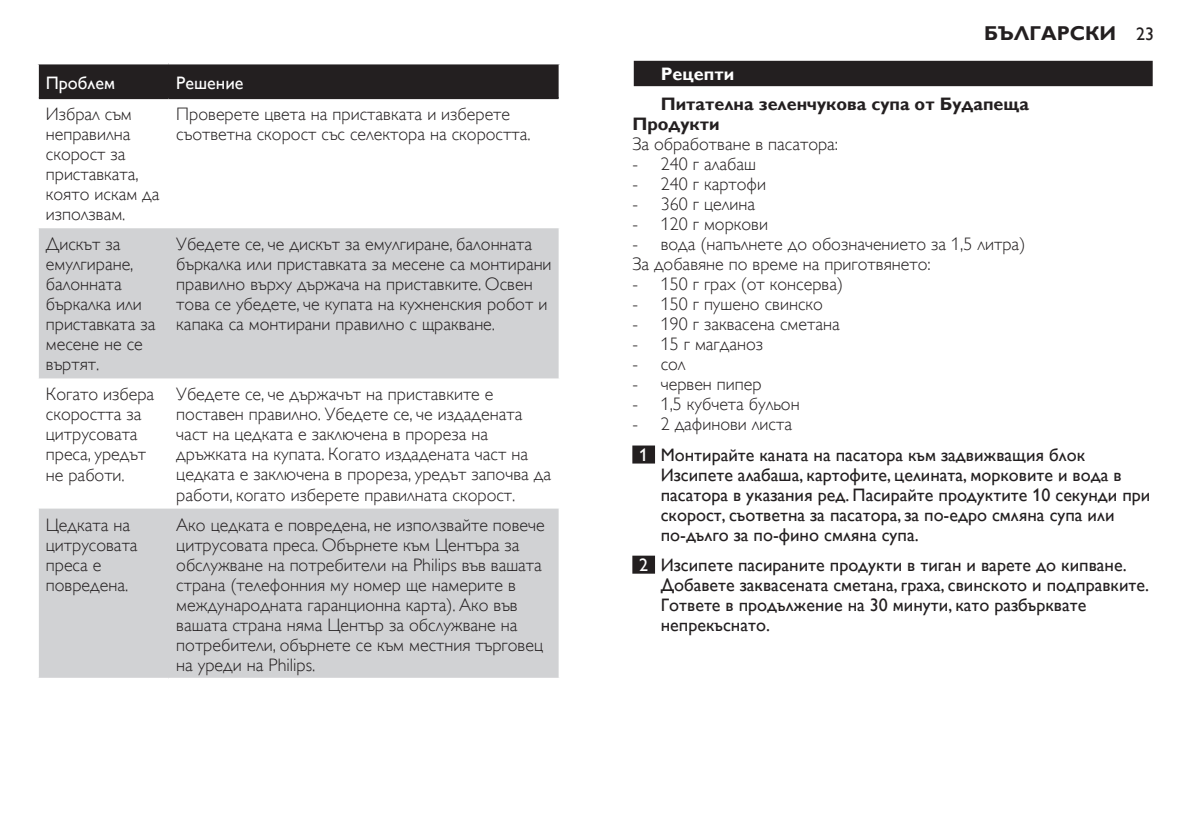
<style>
.page{position:relative;width:1191px;height:840px;background:#fff}
.page>*{position:absolute;margin:0;border:0;box-sizing:border-box;transform-origin:0 0}
.t1{font:700 20px "Gill Sans Alt One WGL";color:#231f20}
.t2{font:18px/20px "Gill Sans Alt One WGL Light";color:#231f20}
.t3{font:18px/20px "Gill Sans Alt One WGL";color:#231f20}
.t4{font:700 18px/20px "Gill Sans Alt One WGL";color:#231f20}
.t5{font:18px "Gill Sans Alt One WGL";color:#fff}
.t6{font:700 18px "Gill Sans Alt One WGL";color:#fff}
.s1{font-weight:400;font-size:18px}
.s2{color:#fff}
</style>
<div class="page">
<div style="left:39px;top:64px;width:519px;height:33px;background:#231f20"></div>
<svg style="left:39px;top:228px;width:519px;height:449px;fill:#d1d2d4"></svg>
<hr style="left:39px;top:97px;width:129px;height:2px;background:#231f20">
<hr style="left:168px;top:97px;width:390px;height:2px;background:#231f20">
<div style="left:632px;top:60px;width:522px;height:28px;background:#d9d8d8"></div>
<div style="left:634px;top:61px;width:518px;height:25px;background:#231f20"></div>
<div style="left:632px;top:445px;width:23px;height:18px;background:#231f20"></div>
<div style="left:632px;top:555px;width:23px;height:18px;background:#231f20"></div>
<p class="t5" style="left:46px;top:71px;width:71px">Проблем</p>
<p class="t5" style="left:176px;top:71px;width:69px">Решение</p>
<p class="t2" style="left:46px;top:104px;width:115px">Избрал съм неправилна скорост за приставката, която искам да използвам.</p>
<p class="t2" style="left:176px;top:104px;width:356px">Проверете цвета на приставката и изберете съответна скорост със селектора на скоростта.</p>
<p class="t2" style="left:46px;top:234px;width:111px">Дискът за емулгиране, балонната бъркалка или приставката за месене не се въртят.</p>
<p class="t2" style="left:176px;top:234px;width:377px">Убедете се, че дискът за емулгиране, балонната бъркалка или приставката за месене са монтирани правилно върху държача на приставките. Освен това се убедете, че купата на кухненския робот и капака са монтирани правилно с щракване.</p>
<p class="t2" style="left:46px;top:384px;width:110px">Когато избера скоростта за цитрусовата преса, уредът не работи.</p>
<p class="t2" style="left:176px;top:384px;width:376px">Убедете се, че държачът на приставките е поставен правилно. Убедете се, че издадената част на цедката е заключена в прореза на дръжката на купата. Когато издадената част на цедката е заключена в прореза, уредът започва да работи, когато изберете правилната скорост.</p>
<p class="t2" style="left:46px;top:514px;width:93px">Цедката на цитрусовата преса е повредена.</p>
<p class="t2" style="left:176px;top:514px;width:370px">Ако цедката е повредена, не използвайте повече цитрусовата преса. Обърнете към Центъра за обслужване на потребители на Philips във вашата страна (телефонния му номер ще намерите в международната гаранционна карта). Ако във вашата страна няма Център за обслужване на потребители, обърнете се към местния търговец на уреди на Philips.</p>
<p class="t1" style="left:984px;top:20px;width:171px">Български <span class="s1">23</span></p>
<p class="t6" style="left:660px;top:62px;width:75px">Рецепти</p>
<p class="t4" style="left:632px;top:94px;width:398px;text-indent:28px">Питателна зеленчукова супа от Будапеща<br>Продукти</p>
<p class="t2" style="left:632px;top:134px;width:207px">За обработване в пасатора:</p>
<p class="t2" style="left:632px;top:154px;width:125px">- 240 г алабаш</p>
<p class="t2" style="left:632px;top:174px;width:135px">- 240 г картофи</p>
<p class="t2" style="left:632px;top:194px;width:124px">- 360 г целина</p>
<p class="t2" style="left:632px;top:214px;width:137px">- 120 г моркови</p>
<p class="t2" style="left:632px;top:234px;width:394px">- вода (напълнете до обозначението за 1,5 литра)<br>За добавяне по време на приготвянето:</p>
<p class="t2" style="left:632px;top:274px;width:212px">- 150 г грах (от консерва)</p>
<p class="t2" style="left:632px;top:294px;width:192px">- 150 г пушено свинско</p>
<p class="t2" style="left:632px;top:314px;width:209px">- 190 г заквасена сметана</p>
<p class="t2" style="left:632px;top:334px;width:132px">- 15 г магданоз</p>
<p class="t2" style="left:632px;top:354px;width:55px">- сол</p>
<p class="t2" style="left:632px;top:374px;width:131px">- червен пипер</p>
<p class="t2" style="left:632px;top:394px;width:169px">- 1,5 кубчета бульон</p>
<p class="t2" style="left:632px;top:414px;width:161px">- 2 дафинови листа</p>
<p class="t3" style="left:660px;top:444px;width:491px;text-indent:-22px"><span class="s2">1</span> Монтирайте каната на пасатора към задвижващия блок Изсипете алабаша, картофите, целината, морковите и вода в пасатора в указания ред. Пасирайте продуктите 10 секунди при скорост, съответна за пасатора, за по-едро смляна супа или по-дълго за по-фино смляна супа.</p>
<p class="t3" style="left:660px;top:554px;width:490px;text-indent:-22px"><span class="s2">2</span> Изсипете пасираните продукти в тиган и варете до кипване.<br>Добавете заквасената сметана, граха, свинското и подправките.<br>Гответе в продължение на 30 минути, като разбърквате непрекъснато.</p>
</div>
